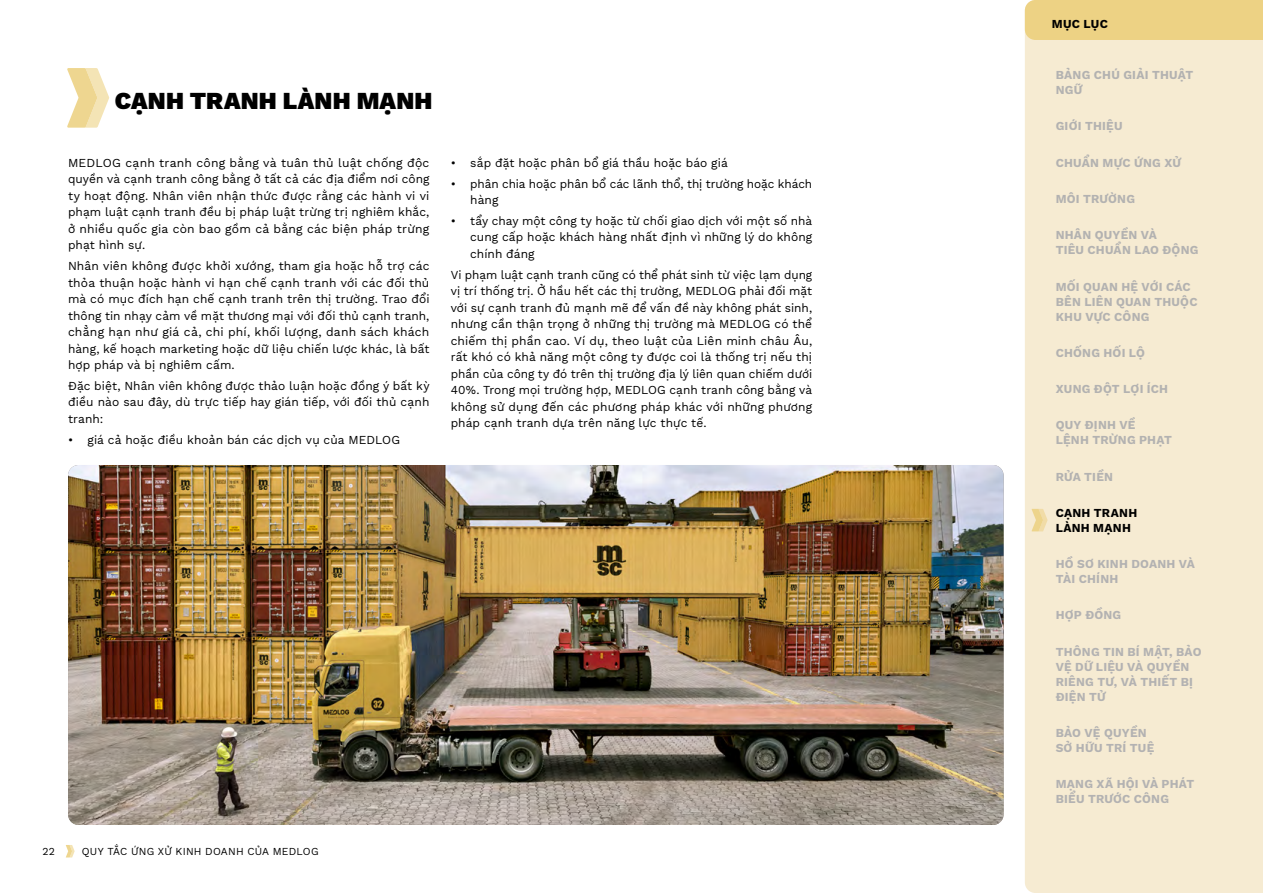
<style>
.page{position:relative;width:1263px;height:893px;background:#fff}
.page>*{position:absolute;margin:0;border:0;box-sizing:border-box;transform-origin:0 0}
.titolo{font:900 24px "Work Sans";letter-spacing:.01em;color:#000}
.testo{font:12px/16.5px "Work Sans";letter-spacing:.005em;color:#000;text-align:justify}
.MENU_LATERALE{font:700 12px/15px "Work Sans";letter-spacing:.02em;color:#b3b2b1}
.MENU_LATERALE-2{font:700 12px/15px "Work Sans";letter-spacing:.02em;color:#b3b2b2}
.MENU_LATERALE-3{font:700 12px/15px "Work Sans";letter-spacing:.02em;color:#000}
.t1{font:10.5px "Work Sans";letter-spacing:.02em;color:#000}
</style>
<div class="page">
<img style="left:68px;top:465px;width:935px;height:360px">
<svg style="left:67px;top:68px;width:42px;height:60px"></svg>
<svg style="left:66px;top:845px;width:9px;height:12px"></svg>
<div style="left:1025px;top:40px;width:238px;height:853px;background:#f6ebd2"></div>
<div style="left:1025px;top:0;width:238px;height:40px;background:#edd284"></div>
<svg style="left:1031px;top:509px;width:16px;height:22px"></svg>
<p class="titolo" style="left:115px;top:83px;width:319px">CẠNH TRANH LÀNH MẠNH</p>
<p class="testo" style="left:68px;top:154px;width:363px">MEDLOG cạnh tranh công bằng và tuân thủ luật chống độc quyền và cạnh tranh công bằng ở tất cả các địa điểm nơi công ty hoạt động. Nhân viên nhận thức được rằng các hành vi vi phạm luật cạnh tranh đều bị pháp luật trừng trị nghiêm khắc, ở nhiều quốc gia còn bao gồm cả bằng các biện pháp trừng phạt hình sự.</p>
<p class="testo" style="left:68px;top:257px;width:363px">Nhân viên không được khởi xướng, tham gia hoặc hỗ trợ các thỏa thuận hoặc hành vi hạn chế cạnh tranh với các đối thủ mà có mục đích hạn chế cạnh tranh trên thị trường. Trao đổi thông tin nhạy cảm về mặt thương mại với đối thủ cạnh tranh, chẳng hạn như giá cả, chi phí, khối lượng, danh sách khách hàng, kế hoạch marketing hoặc dữ liệu chiến lược khác, là bất hợp pháp và bị nghiêm cấm.</p>
<p class="testo" style="left:68px;top:377px;width:363px">Đặc biệt, Nhân viên không được thảo luận hoặc đồng ý bất kỳ điều nào sau đây, dù trực tiếp hay gián tiếp, với đối thủ cạnh tranh:</p>
<p class="testo" style="left:68px;top:431px;width:333px">• giá cả hoặc điều khoản bán các dịch vụ của MEDLOG</p>
<p class="testo" style="left:451px;top:154px;width:279px">• sắp đặt hoặc phân bổ giá thầu hoặc báo giá</p>
<p class="testo" style="left:470px;top:175px;width:343px;text-indent:-20px">• phân chia hoặc phân bổ các lãnh thổ, thị trường hoặc khách hàng</p>
<p class="testo" style="left:470px;top:212px;width:343px;text-indent:-20px">• tẩy chay một công ty hoặc từ chối giao dịch với một số nhà cung cấp hoặc khách hàng nhất định vì những lý do không chính đáng</p>
<p class="testo" style="left:451px;top:266px;width:363px">Vi phạm luật cạnh tranh cũng có thể phát sinh từ việc lạm dụng vị trí thống trị. Ở hầu hết các thị trường, MEDLOG phải đối mặt với sự cạnh tranh đủ mạnh mẽ để vấn đề này không phát sinh, nhưng cần thận trọng ở những thị trường mà MEDLOG có thể chiếm thị phần cao. Ví dụ, theo luật của Liên minh châu Âu, rất khó có khả năng một công ty được coi là thống trị nếu thị phần của công ty đó trên thị trường địa lý liên quan chiếm dưới 40%. Trong mọi trường hợp, MEDLOG cạnh tranh công bằng và không sử dụng đến các phương pháp khác với những phương pháp cạnh tranh dựa trên năng lực thực tế.</p>
<p class="t1" style="left:43px;top:843px;width:14px">22</p>
<p class="t1" style="left:82px;top:843px;width:238px">QUY TẮC ỨNG XỬ KINH DOANH CỦA MEDLOG</p>
<p class="MENU_LATERALE-3" style="left:1052px;top:16px;width:57px">MỤC LỤC</p>
<p class="MENU_LATERALE" style="left:1056px;top:67px;width:139px">BẢNG CHÚ GIẢI THUẬT<br>NGỮ</p>
<p class="MENU_LATERALE" style="left:1056px;top:118px;width:68px">GIỚI THIỆU</p>
<p class="MENU_LATERALE" style="left:1056px;top:155px;width:127px">CHUẨN MỰC ỨNG XỬ</p>
<p class="MENU_LATERALE" style="left:1056px;top:191px;width:81px">MÔI TRƯỜNG</p>
<p class="MENU_LATERALE" style="left:1056px;top:227px;width:144px">NHÂN QUYỀN VÀ<br>TIÊU CHUẨN LAO ĐỘNG</p>
<p class="MENU_LATERALE" style="left:1056px;top:278px;width:143px">MỐI QUAN HỆ VỚI CÁC<br>BÊN LIÊN QUAN THUỘC<br>KHU VỰC CÔNG</p>
<p class="MENU_LATERALE" style="left:1056px;top:345px;width:91px">CHỐNG HỐI LỘ</p>
<p class="MENU_LATERALE" style="left:1056px;top:381px;width:114px">XUNG ĐỘT LỢI ÍCH</p>
<p class="MENU_LATERALE" style="left:1056px;top:417px;width:118px">QUY ĐỊNH VỀ<br>LỆNH TRỪNG PHẠT</p>
<p class="MENU_LATERALE" style="left:1056px;top:468px;width:59px">RỬA TIỀN</p>
<p class="MENU_LATERALE-3" style="left:1056px;top:505px;width:83px">CẠNH TRANH<br>LÀNH MẠNH</p>
<p class="MENU_LATERALE-2" style="left:1056px;top:556px;width:141px">HỒ SƠ KINH DOANH VÀ<br>TÀI CHÍNH</p>
<p class="MENU_LATERALE-2" style="left:1056px;top:607px;width:67px">HỢP ĐỒNG</p>
<p class="MENU_LATERALE-2" style="left:1056px;top:643px;width:147px">THÔNG TIN BÍ MẬT, BẢO<br>VỆ DỮ LIỆU VÀ QUYỀN<br>RIÊNG TƯ, VÀ THIẾT BỊ<br>ĐIỆN TỬ</p>
<p class="MENU_LATERALE-2" style="left:1056px;top:725px;width:100px">BẢO VỆ QUYỀN<br>SỞ HỮU TRÍ TUỆ</p>
<p class="MENU_LATERALE-2" style="left:1056px;top:776px;width:140px">MẠNG XÃ HỘI VÀ PHÁT<br>BIỂU TRƯỚC CÔNG</p>
</div>
